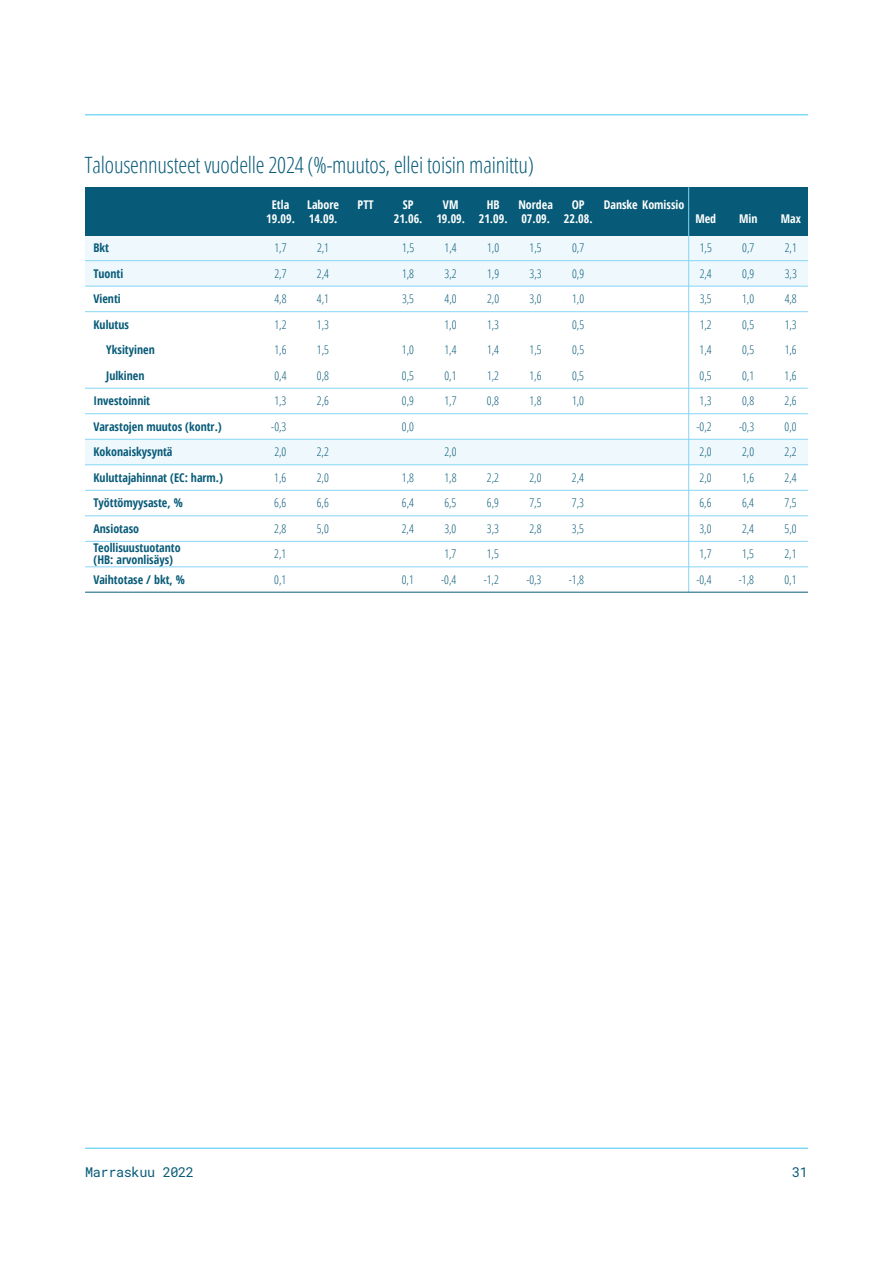
<style>
.page{position:relative;width:893px;height:1263px;background:#fff}
.page>*{position:absolute;margin:0;border:0;box-sizing:border-box;transform-origin:0 0}
.t1{font:300 condensed 22.5px "Open Sans";letter-spacing:-.01em;color:#085b78}
.t2{font:13.5px "Roboto Mono";letter-spacing:-.025em;color:#085b78}
.t3{font:300 condensed 12px "Open Sans";color:#085b78}
.t4{font:700 condensed 12px/12px "Open Sans";color:#085b78}
.t5{font:700 condensed 12px "Open Sans";color:#fff}
</style>
<div class="page">
<hr style="left:85px;top:115px;width:723px;height:1px;background:#40c7f4">
<hr style="left:85px;top:1148px;width:723px;height:1px;background:#40c7f4">
<div style="left:85px;top:439px;width:723px;height:26px;background:#eef8fd"></div>
<div style="left:85px;top:235px;width:723px;height:51px;background:#eef8fd"></div>
<hr style="left:85px;top:260px;width:723px;height:1px;background:#86d6f7">
<hr style="left:85px;top:286px;width:723px;height:1px;background:#86d6f7">
<div style="left:85px;top:187px;width:723px;height:48px;background:#085b78"></div>
<hr style="left:85px;top:311px;width:723px;height:1px;background:#86d6f7">
<hr style="left:85px;top:388px;width:723px;height:1px;background:#86d6f7">
<hr style="left:85px;top:439px;width:723px;height:1px;background:#86d6f7">
<hr style="left:85px;top:541px;width:723px;height:1px;background:#86d6f7">
<hr style="left:688px;top:187px;width:1px;height:405px;background:#86d6f7">
<hr style="left:85px;top:592px;width:723px;height:1px;background:#085b78">
<hr style="left:85px;top:413px;width:723px;height:1px;background:#86d6f7">
<hr style="left:85px;top:464px;width:723px;height:1px;background:#86d6f7">
<hr style="left:85px;top:515px;width:723px;height:1px;background:#86d6f7">
<hr style="left:85px;top:490px;width:723px;height:1px;background:#86d6f7">
<hr style="left:85px;top:567px;width:723px;height:1px;background:#86d6f7">
<h1 class="t1" style="left:85px;top:149px;width:451px">Talousennusteet vuodelle 2024 (%-muutos, ellei toisin mainittu)</h1>
<p class="t4" style="left:93px;top:242px;width:17px">Bkt</p>
<p class="t4" style="left:93px;top:267px;width:31px">Tuonti</p>
<p class="t4" style="left:93px;top:293px;width:29px">Vienti</p>
<p class="t4" style="left:93px;top:318px;width:37px">Kulutus</p>
<p class="t4" style="left:106px;top:344px;width:50px">Yksityinen</p>
<p class="t4" style="left:106px;top:369px;width:40px">Julkinen</p>
<p class="t4" style="left:93px;top:395px;width:58px">Investoinnit</p>
<p class="t4" style="left:93px;top:420px;width:130px">Varastojen muutos (kontr.)</p>
<p class="t4" style="left:93px;top:446px;width:81px">Kokonaiskysyntä</p>
<p class="t4" style="left:93px;top:471px;width:131px">Kuluttajahinnat (EC: harm.)</p>
<p class="t4" style="left:93px;top:497px;width:91px">Työttömyysaste, %</p>
<p class="t4" style="left:93px;top:522px;width:47px">Ansiotaso</p>
<p class="t4" style="left:93px;top:542px;width:89px">Teollisuustuotanto (HB: arvonlisäys)</p>
<p class="t4" style="left:93px;top:573px;width:93px">Vaihtotase / bkt, %</p>
<p class="t5" style="left:272px;top:196px;width:19px">Etla</p>
<p class="t5" style="left:307px;top:196px;width:33px">Labore</p>
<p class="t5" style="left:358px;top:196px;width:18px">PTT</p>
<p class="t5" style="left:403px;top:196px;width:12px">SP</p>
<p class="t5" style="left:443px;top:196px;width:17px">VM</p>
<p class="t5" style="left:487px;top:196px;width:14px">HB</p>
<p class="t5" style="left:518px;top:196px;width:36px">Nordea</p>
<p class="t5" style="left:572px;top:196px;width:14px">OP</p>
<p class="t5" style="left:604px;top:196px;width:82px">Danske Komissio</p>
<p class="t5" style="left:266px;top:210px;width:73px">19.09. 14.09.</p>
<p class="t5" style="left:394px;top:210px;width:200px">21.06. 19.09. 21.09. 07.09. 22.08.</p>
<p class="t5" style="left:695px;top:210px;width:22px">Med</p>
<p class="t5" style="left:739px;top:210px;width:20px">Min</p>
<p class="t5" style="left:781px;top:210px;width:22px">Max</p>
<p class="t3" style="left:274px;top:240px;width:14px">1,7</p>
<p class="t3" style="left:317px;top:240px;width:14px">2,1</p>
<p class="t3" style="left:402px;top:240px;width:14px">1,5</p>
<p class="t3" style="left:445px;top:240px;width:14px">1,4</p>
<p class="t3" style="left:487px;top:240px;width:14px">1,0</p>
<p class="t3" style="left:530px;top:240px;width:14px">1,5</p>
<p class="t3" style="left:572px;top:240px;width:14px">0,7</p>
<p class="t3" style="left:700px;top:240px;width:14px">1,5</p>
<p class="t3" style="left:742px;top:240px;width:14px">0,7</p>
<p class="t3" style="left:785px;top:240px;width:14px">2,1</p>
<p class="t3" style="left:274px;top:265px;width:14px">2,7</p>
<p class="t3" style="left:317px;top:265px;width:14px">2,4</p>
<p class="t3" style="left:402px;top:265px;width:14px">1,8</p>
<p class="t3" style="left:445px;top:265px;width:14px">3,2</p>
<p class="t3" style="left:487px;top:265px;width:14px">1,9</p>
<p class="t3" style="left:530px;top:265px;width:14px">3,3</p>
<p class="t3" style="left:572px;top:265px;width:14px">0,9</p>
<p class="t3" style="left:700px;top:265px;width:14px">2,4</p>
<p class="t3" style="left:742px;top:265px;width:14px">0,9</p>
<p class="t3" style="left:785px;top:265px;width:14px">3,3</p>
<p class="t3" style="left:274px;top:291px;width:14px">4,8</p>
<p class="t3" style="left:317px;top:291px;width:14px">4,1</p>
<p class="t3" style="left:402px;top:291px;width:14px">3,5</p>
<p class="t3" style="left:445px;top:291px;width:14px">4,0</p>
<p class="t3" style="left:487px;top:291px;width:14px">2,0</p>
<p class="t3" style="left:530px;top:291px;width:14px">3,0</p>
<p class="t3" style="left:572px;top:291px;width:14px">1,0</p>
<p class="t3" style="left:700px;top:291px;width:14px">3,5</p>
<p class="t3" style="left:742px;top:291px;width:14px">1,0</p>
<p class="t3" style="left:785px;top:291px;width:14px">4,8</p>
<p class="t3" style="left:274px;top:316px;width:14px">1,2</p>
<p class="t3" style="left:317px;top:316px;width:14px">1,3</p>
<p class="t3" style="left:444px;top:316px;width:14px">1,0</p>
<p class="t3" style="left:487px;top:316px;width:14px">1,3</p>
<p class="t3" style="left:572px;top:316px;width:14px">0,5</p>
<p class="t3" style="left:700px;top:316px;width:14px">1,2</p>
<p class="t3" style="left:742px;top:316px;width:14px">0,5</p>
<p class="t3" style="left:785px;top:316px;width:14px">1,3</p>
<p class="t3" style="left:274px;top:342px;width:14px">1,6</p>
<p class="t3" style="left:317px;top:342px;width:14px">1,5</p>
<p class="t3" style="left:402px;top:342px;width:14px">1,0</p>
<p class="t3" style="left:444px;top:342px;width:14px">1,4</p>
<p class="t3" style="left:487px;top:342px;width:14px">1,4</p>
<p class="t3" style="left:529px;top:342px;width:14px">1,5</p>
<p class="t3" style="left:572px;top:342px;width:14px">0,5</p>
<p class="t3" style="left:700px;top:342px;width:14px">1,4</p>
<p class="t3" style="left:742px;top:342px;width:14px">0,5</p>
<p class="t3" style="left:785px;top:342px;width:14px">1,6</p>
<p class="t3" style="left:274px;top:367px;width:14px">0,4</p>
<p class="t3" style="left:317px;top:367px;width:14px">0,8</p>
<p class="t3" style="left:402px;top:367px;width:14px">0,5</p>
<p class="t3" style="left:444px;top:367px;width:14px">0,1</p>
<p class="t3" style="left:487px;top:367px;width:14px">1,2</p>
<p class="t3" style="left:529px;top:367px;width:14px">1,6</p>
<p class="t3" style="left:572px;top:367px;width:14px">0,5</p>
<p class="t3" style="left:700px;top:367px;width:14px">0,5</p>
<p class="t3" style="left:742px;top:367px;width:14px">0,1</p>
<p class="t3" style="left:785px;top:367px;width:14px">1,6</p>
<p class="t3" style="left:274px;top:393px;width:14px">1,3</p>
<p class="t3" style="left:317px;top:393px;width:14px">2,6</p>
<p class="t3" style="left:402px;top:393px;width:14px">0,9</p>
<p class="t3" style="left:444px;top:393px;width:14px">1,7</p>
<p class="t3" style="left:487px;top:393px;width:14px">0,8</p>
<p class="t3" style="left:529px;top:393px;width:14px">1,8</p>
<p class="t3" style="left:572px;top:393px;width:14px">1,0</p>
<p class="t3" style="left:700px;top:393px;width:14px">1,3</p>
<p class="t3" style="left:742px;top:393px;width:14px">0,8</p>
<p class="t3" style="left:785px;top:393px;width:14px">2,6</p>
<p class="t3" style="left:271px;top:418px;width:17px">-0,3</p>
<p class="t3" style="left:402px;top:418px;width:14px">0,0</p>
<p class="t3" style="left:696px;top:418px;width:17px">-0,2</p>
<p class="t3" style="left:739px;top:418px;width:17px">-0,3</p>
<p class="t3" style="left:785px;top:418px;width:14px">0,0</p>
<p class="t3" style="left:274px;top:444px;width:14px">2,0</p>
<p class="t3" style="left:317px;top:444px;width:14px">2,2</p>
<p class="t3" style="left:444px;top:444px;width:14px">2,0</p>
<p class="t3" style="left:700px;top:444px;width:14px">2,0</p>
<p class="t3" style="left:742px;top:444px;width:14px">2,0</p>
<p class="t3" style="left:785px;top:444px;width:14px">2,2</p>
<p class="t3" style="left:274px;top:469px;width:14px">1,6</p>
<p class="t3" style="left:317px;top:469px;width:14px">2,0</p>
<p class="t3" style="left:402px;top:469px;width:14px">1,8</p>
<p class="t3" style="left:444px;top:469px;width:14px">1,8</p>
<p class="t3" style="left:487px;top:469px;width:14px">2,2</p>
<p class="t3" style="left:529px;top:469px;width:14px">2,0</p>
<p class="t3" style="left:572px;top:469px;width:14px">2,4</p>
<p class="t3" style="left:699px;top:469px;width:14px">2,0</p>
<p class="t3" style="left:742px;top:469px;width:14px">1,6</p>
<p class="t3" style="left:785px;top:469px;width:14px">2,4</p>
<p class="t3" style="left:274px;top:495px;width:14px">6,6</p>
<p class="t3" style="left:317px;top:495px;width:14px">6,6</p>
<p class="t3" style="left:402px;top:495px;width:14px">6,4</p>
<p class="t3" style="left:444px;top:495px;width:14px">6,5</p>
<p class="t3" style="left:487px;top:495px;width:14px">6,9</p>
<p class="t3" style="left:529px;top:495px;width:14px">7,5</p>
<p class="t3" style="left:572px;top:495px;width:14px">7,3</p>
<p class="t3" style="left:699px;top:495px;width:14px">6,6</p>
<p class="t3" style="left:742px;top:495px;width:14px">6,4</p>
<p class="t3" style="left:784px;top:495px;width:14px">7,5</p>
<p class="t3" style="left:274px;top:520px;width:14px">2,8</p>
<p class="t3" style="left:317px;top:520px;width:14px">5,0</p>
<p class="t3" style="left:402px;top:520px;width:14px">2,4</p>
<p class="t3" style="left:444px;top:520px;width:14px">3,0</p>
<p class="t3" style="left:487px;top:520px;width:14px">3,3</p>
<p class="t3" style="left:529px;top:520px;width:14px">2,8</p>
<p class="t3" style="left:572px;top:520px;width:14px">3,5</p>
<p class="t3" style="left:699px;top:520px;width:14px">3,0</p>
<p class="t3" style="left:742px;top:520px;width:14px">2,4</p>
<p class="t3" style="left:784px;top:520px;width:14px">5,0</p>
<p class="t3" style="left:274px;top:546px;width:14px">2,1</p>
<p class="t3" style="left:444px;top:546px;width:14px">1,7</p>
<p class="t3" style="left:487px;top:546px;width:14px">1,5</p>
<p class="t3" style="left:699px;top:546px;width:14px">1,7</p>
<p class="t3" style="left:742px;top:546px;width:14px">1,5</p>
<p class="t3" style="left:784px;top:546px;width:14px">2,1</p>
<p class="t3" style="left:274px;top:571px;width:14px">0,1</p>
<p class="t3" style="left:402px;top:571px;width:14px">0,1</p>
<p class="t3" style="left:441px;top:571px;width:17px">-0,4</p>
<p class="t3" style="left:484px;top:571px;width:17px">-1,2</p>
<p class="t3" style="left:526px;top:571px;width:17px">-0,3</p>
<p class="t3" style="left:569px;top:571px;width:17px">-1,8</p>
<p class="t3" style="left:696px;top:571px;width:17px">-0,4</p>
<p class="t3" style="left:739px;top:571px;width:17px">-1,8</p>
<p class="t3" style="left:784px;top:571px;width:14px">0,1</p>
<p class="t2" style="left:85px;top:1162px;width:111px">Marraskuu 2022</p>
<p class="t2" style="left:792px;top:1162px;width:17px">31</p>
</div>
